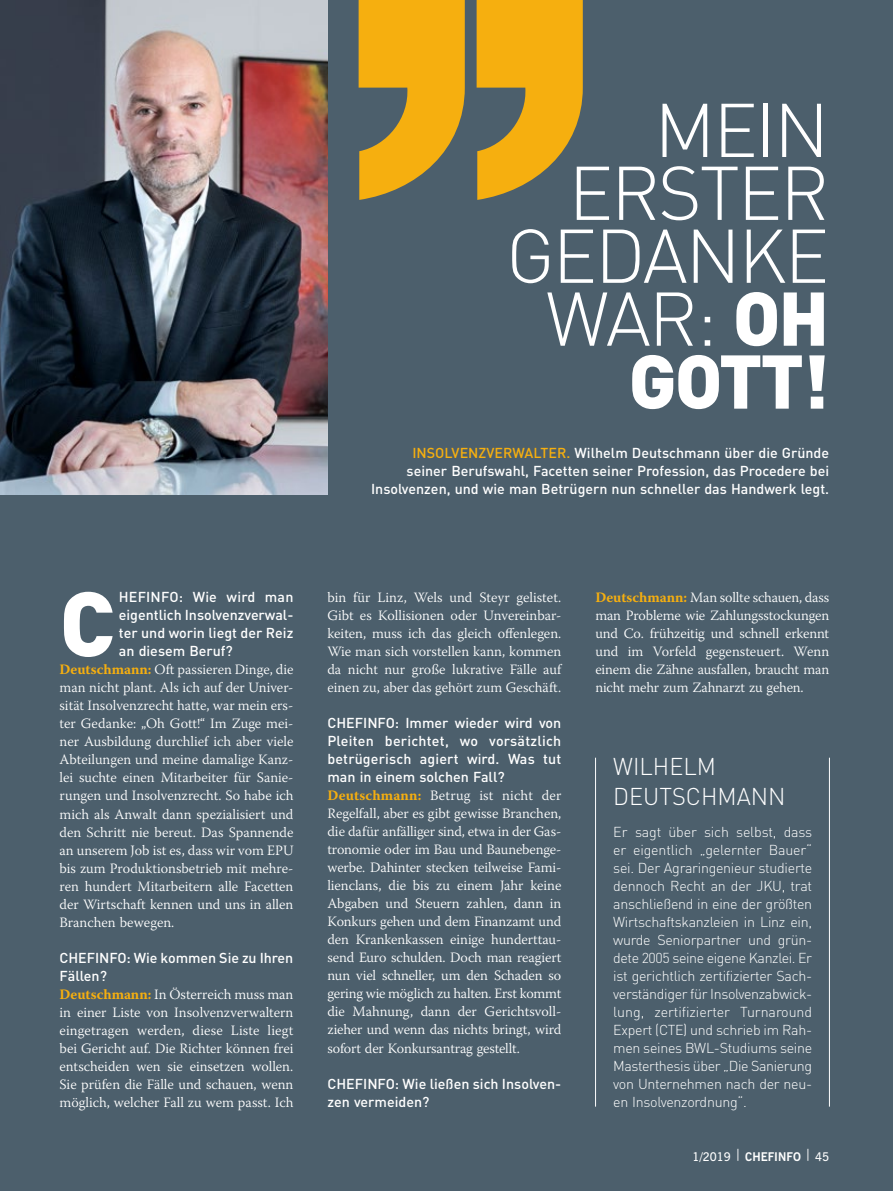
<style>
.page{position:relative;width:893px;height:1191px;background:#4c5f6c}
.page>*{position:absolute;margin:0;border:0;box-sizing:border-box;transform-origin:0 0}
.t1{font:90.15px "DIN Black";color:#fff}
.t2{font:74.85px "DIN Light";letter-spacing:-.03em;color:#fff}
.t3{font:74.85px "DIN Black";color:#fff}
.t4{font:24px/30px "DIN Light";color:#fff}
.t5{font:300 14.25px/18px "Warnock Pro";color:#fff;text-align:justify}
.t6{font:14.25px/18px "DIN Light";letter-spacing:-.02em;color:#fff;text-align:justify}
.t7{font:14.25px/18px "DIN Medium";color:#fff;text-align:justify}
.t8{font:14.25px "DIN Medium";color:#f6af0f}
.t9{font:600 12px "News Gothic BT";color:#fff}
.s1{font-family:"DIN Black"}
.s2{color:#f6af0f}
.s3{font-weight:700;color:#f6af0f}
.s4{font-weight:700}
</style>
<div class="page">
<svg style="left:359px;top:0;width:106px;height:200px"></svg>
<svg style="left:477px;top:0;width:106px;height:200px"></svg>
<img style="left:0;top:0;width:327px;height:494px">
<hr style="left:595px;top:757px;width:1px;height:349px;background:#fff">
<hr style="left:829px;top:757px;width:1px;height:349px;background:#fff">
<h2 class="t2" style="left:654px;top:84px;width:131px">mein</h2>
<h2 class="t2" style="left:568px;top:147px;width:262px">erster</h2>
<h2 class="t2" style="left:506px;top:210px;width:325px">Gedanke</h2>
<h2 class="t2" style="left:546px;top:273px;width:285px">War: <span class="s1">Oh</span></h2>
<h2 class="t3" style="left:629px;top:331px;width:202px">Gott!</h2>
<p class="t8" style="left:412px;top:444px;width:14px">Insolvenzverwalter</p>
<p class="t7" style="left:371px;top:444px;width:460px;text-align:right"><span class="s2">.</span> Wilhelm Deutschmann über die Gründe<br>seiner Berufswahl, Facetten seiner Profession, das Procedere bei<br>Insolvenzen, und wie man Betrügern nun schneller das Handwerk legt.</p>
<h1 class="t1" style="left:60px;top:563px;width:50px">C</h1>
<p class="t7" style="left:119px;top:588px;width:176px">HEFINFO: Wie wird man eigentlich Insolvenzverwal&shy;ter und worin liegt der Reiz an diesem Beruf?</p>
<p class="t5" style="left:60px;top:660px;width:235px"><span class="s3">Deutschmann:</span> Oft passieren Dinge, die man nicht plant. Als ich auf der Univer&shy;sität Insolvenzrecht hatte, war mein ers&shy;ter Gedanke: „Oh Gott!“ Im Zuge mei&shy;ner Ausbildung durchlief ich aber viele Abteilungen und meine damalige Kanz&shy;lei suchte einen Mitarbeiter für Sanie&shy;rungen und Insolvenzrecht. So habe ich mich als Anwalt dann spezialisiert und den Schritt nie bereut. Das Spannende an unserem Job ist es, dass wir vom EPU bis zum Produktionsbetrieb mit mehre&shy;ren hundert Mitarbeitern alle Facetten der Wirtschaft kennen und uns in allen Branchen bewegen.</p>
<p class="t7" style="left:60px;top:948px;width:235px">CHEFINFO: Wie kommen Sie zu Ihren<br>Fällen?</p>
<p class="t5" style="left:60px;top:984px;width:235px"><span class="s3">Deutschmann:</span> In Österreich muss man in einer Liste von Insolvenzverwaltern eingetragen werden, diese Liste liegt bei Gericht auf. Die Richter können frei entscheiden wen sie einsetzen wollen.<br>Sie prüfen die Fälle und schauen, wenn möglich, welcher Fall zu wem passt. Ich</p>
<p class="t5" style="left:327px;top:588px;width:235px">bin für Linz, Wels und Steyr gelistet.<br>Gibt es Kollisionen oder Unvereinbar&shy;keiten, muss ich das gleich offenlegen.<br>Wie man sich vorstellen kann, kommen da nicht nur große lukrative Fälle auf einen zu, aber das gehört zum Geschäft.</p>
<p class="t7" style="left:327px;top:714px;width:235px">CHEFINFO: Immer wieder wird von Pleiten berichtet, wo vorsätzlich betrügerisch agiert wird. Was tut man in einem solchen Fall?</p>
<p class="t5" style="left:327px;top:786px;width:235px"><span class="s3">Deutschmann:</span> Betrug ist nicht der Regelfall, aber es gibt gewisse Branchen, die dafür anfälliger sind, etwa in der Gas&shy;tronomie oder im Bau und Baunebenge&shy;werbe. Dahinter stecken teilweise Fami&shy;lienclans, die bis zu einem Jahr keine Abgaben und Steuern zahlen, dann in Konkurs gehen und dem Finanzamt und den Krankenkassen einige hunderttau&shy;send Euro schulden. Doch man reagiert nun viel schneller, um den Schaden so gering wie möglich zu halten. Erst kommt die Mahnung, dann der Gerichtsvoll&shy;zieher und wenn das nichts bringt, wird sofort der Konkursantrag gestellt.</p>
<p class="t7" style="left:327px;top:1073px;width:235px">CHEFINFO: Wie ließen sich Insolven&shy;zen vermeiden?</p>
<p class="t5" style="left:595px;top:588px;width:235px"><span class="s3">Deutschmann:</span> Man sollte schauen, dass man Probleme wie Zahlungsstockungen und Co. frühzeitig und schnell erkennt und im Vorfeld gegensteuert. Wenn einem die Zähne ausfallen, braucht man nicht mehr zum Zahnarzt zu gehen.</p>
<h3 class="t4" style="left:613px;top:751px;width:154px">Wilhelm<br>Deutschmann</h3>
<p class="t6" style="left:613px;top:822px;width:201px">Er sagt über sich selbst, dass er eigentlich „gelernter Bauer“ sei. Der Agraringenieur studierte dennoch Recht an der JKU , trat anschließend in eine der größten Wirtschaftskanzleien in Linz ein, wurde Seniorpartner und grün&shy;dete 2005 seine eigene Kanzlei. Er ist gerichtlich zertifizierter Sach&shy;verständiger für Insolvenzabwick&shy;lung, zertifizierter Turnaround Expert (CTE) und schrieb im Rah&shy;men seines BWL-Studiums seine Masterthesis über „Die Sanierung von U nternehmen nach der neu&shy;en Insolvenzordnung“.</p>
<p class="t9" style="left:693px;top:1149px;width:138px">1/2019 | <span class="s4">CHEFINFO</span> | 45</p>
</div>
